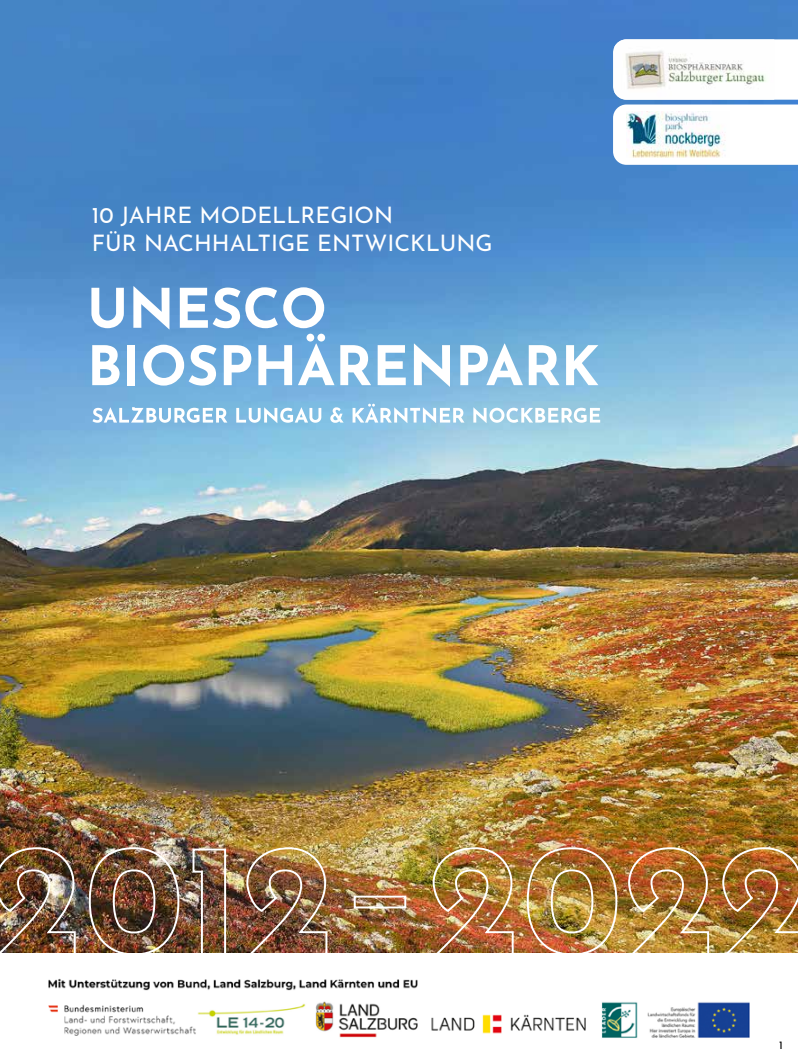
<style>
.page{position:relative;width:798px;height:1063px;background:#fff}
.page>*{position:absolute;margin:0;border:0;box-sizing:border-box;transform-origin:0 0}
.t1{font:700 54.38px/57.4px "Josefin Sans";color:#fff}
.t2{font:22.75px/28.9px "Josefin Sans";color:#fff}
.t3{font:11.25px "Josefin Sans";color:#000}
</style>
<div class="page">
<img style="left:48px;top:978px;width:702px;height:60px">
<img style="left:0;top:0;width:797px;height:953px">
<svg style="left:92px;top:404px;width:508px;height:19px"></svg>
<img style="left:0;top:846px;width:328px;height:107px">
<img style="left:431px;top:846px;width:366px;height:107px">
<div style="left:353px;top:896px;width:53px;height:12px;border:2px solid #fff"></div>
<svg style="left:612px;top:39px;width:185px;height:126px"></svg>
<img style="left:626px;top:112px;width:103px;height:46px">
<p class="t2" style="left:92px;top:197px;width:402px">10 JAHRE MODELLREGION<br>FÜR NACHHALTIGE ENTWICKLUNG</p>
<h1 class="t1" style="left:87px;top:272px;width:513px">UNESCO<br>BIOSPHÄRENPARK</h1>
<p class="t3" style="left:778px;top:1035px;width:5px">1</p>
</div>
